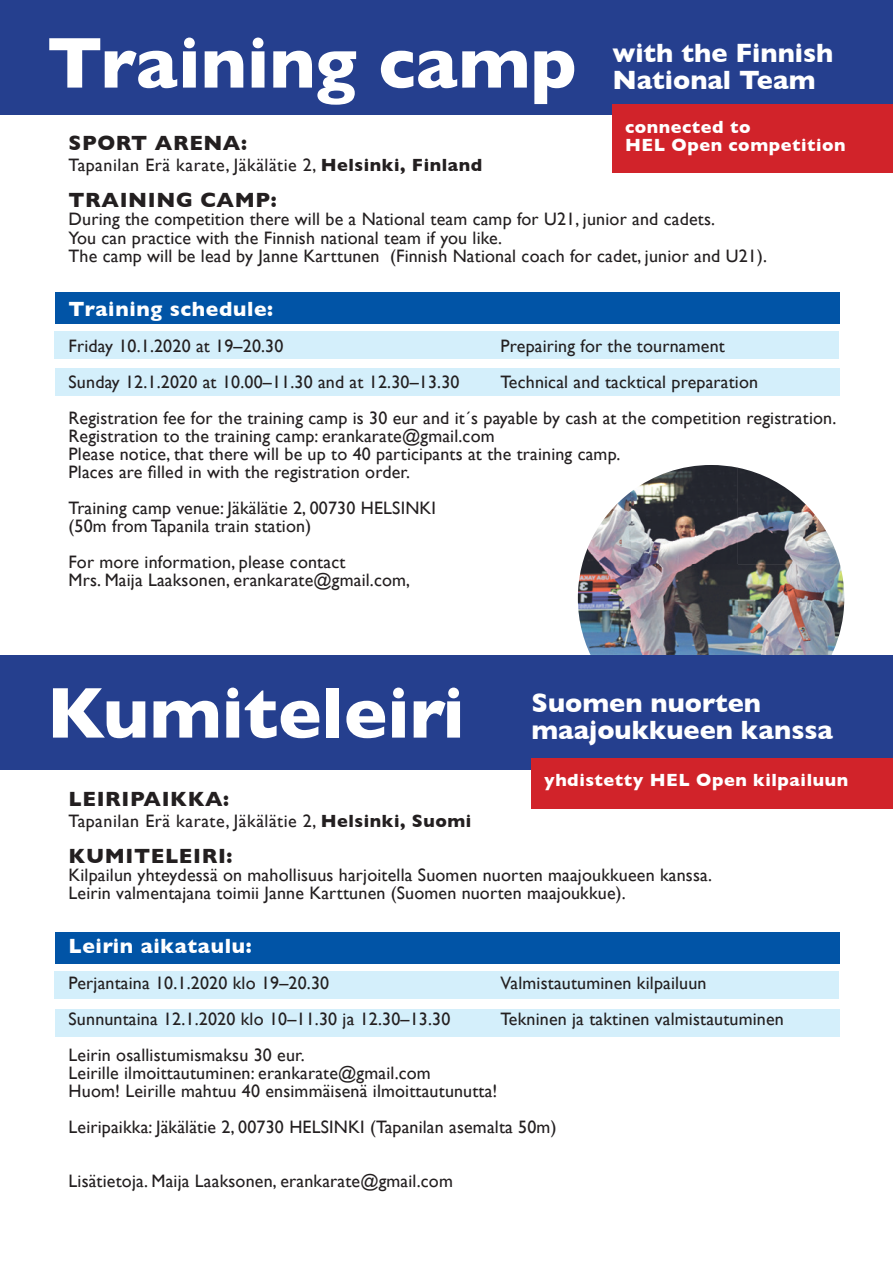
<style>
.page{position:relative;width:893px;height:1263px;background:#fff}
.page>*{position:absolute;margin:0;border:0;box-sizing:border-box;transform-origin:0 0}
.t1{font:700 72.9px "Gill Sans";color:#fff}
.t2{font:700 27px/27px "Gill Sans";color:#fff}
.t3{font:700 21px "Gill Sans";letter-spacing:.03em;color:#231f20}
.t4{font:700 21px "Gill Sans";letter-spacing:.03em;color:#fff}
.t5{font:18px/18px "Gill Sans";letter-spacing:.01em;color:#231f20}
.t6{font:18px "Gill Sans";letter-spacing:.03em;color:#231f20}
.t7{font:700 18px/18.5px "Gill Sans";letter-spacing:.03em;color:#fff}
.s1{font-weight:700}
</style>
<div class="page">
<img style="left:738px;top:468px;width:102px;height:96px">
<img style="left:631px;top:465px;width:107px;height:99px">
<img style="left:578px;top:492px;width:53px;height:163px">
<img style="left:631px;top:564px;width:213px;height:91px">
<div style="left:54px;top:331px;width:785px;height:27px;background:#d4effb"></div>
<div style="left:55px;top:369px;width:785px;height:27px;background:#d4effb"></div>
<div style="left:55px;top:292px;width:785px;height:31px;background:#0154a6"></div>
<div style="left:0;top:0;width:893px;height:115px;background:#253f8e"></div>
<div style="left:54px;top:972px;width:785px;height:27px;background:#d4effb"></div>
<div style="left:55px;top:1009px;width:785px;height:27px;background:#d4effb"></div>
<div style="left:55px;top:932px;width:785px;height:32px;background:#0154a6"></div>
<div style="left:0;top:655px;width:893px;height:115px;background:#253f8e"></div>
<div style="left:531px;top:758px;width:362px;height:50px;background:#d1232a"></div>
<div style="left:612px;top:104px;width:281px;height:68px;background:#d1232a"></div>
<h1 class="t1" style="left:47px;top:20px;width:531px">Training camp</h1>
<h2 class="t2" style="left:612px;top:39px;width:223px">with the Finnish<br>National Team</h2>
<p class="t7" style="left:625px;top:117px;width:222px">connected to<br>HEL Open competition</p>
<p class="t3" style="left:69px;top:131px;width:180px">SPORT ARENA:</p>
<p class="t6" style="left:69px;top:155px;width:415px">Tapanilan Erä karate, Jäkälätie 2, <span class="s1">Helsinki, Finland</span></p>
<p class="t3" style="left:69px;top:188px;width:210px">TRAINING CAMP:</p>
<p class="t5" style="left:69px;top:210px;width:700px">During the competition there will be a National team camp for U21, junior and cadets.<br>You can practice with the Finnish national team if you like.<br>The camp will be lead by Janne Karttunen (Finnish National coach for cadet, junior and U21).</p>
<p class="t4" style="left:69px;top:296px;width:206px">Training schedule:</p>
<p class="t5" style="left:69px;top:336px;width:216px">Friday 10.1.2020 at 19–20.30</p>
<p class="t5" style="left:501px;top:336px;width:226px">Prepairing for the tournament</p>
<p class="t5" style="left:69px;top:372px;width:392px">Sunday 12.1.2020 at 10.00–11.30 and at 12.30–13.30</p>
<p class="t5" style="left:69px;top:363px;width:769px;line-height:36px;text-indent:432px">Technical and tacktical preparation<br>Registration fee for the training camp is 30 eur and it´s payable by cash at the competition registration.</p>
<p class="t5" style="left:69px;top:426px;width:553px">Registration to the training camp: erankarate@gmail.com<br>Please notice, that there will be up to 40 participants at the training camp.<br>Places are filled in with the registration order.</p>
<p class="t5" style="left:69px;top:498px;width:369px">Training camp venue: Jäkälätie 2, 00730 HELSINKI (50m from Tapanila train station)</p>
<p class="t5" style="left:69px;top:552px;width:343px">For more information, please contact<br>Mrs. Maija Laaksonen, erankarate@gmail.com,</p>
<h1 class="t1" style="left:47px;top:670px;width:419px">Kumiteleiri</h1>
<h2 class="t2" style="left:531px;top:689px;width:303px">Suomen nuorten maajoukkueen kanssa</h2>
<p class="t7" style="left:544px;top:771px;width:305px">yhdistetty HEL Open kilpailuun</p>
<p class="t3" style="left:69px;top:786px;width:162px">LEIRIPAIKKA:</p>
<p class="t6" style="left:69px;top:810px;width:404px">Tapanilan Erä karate, Jäkälätie 2, <span class="s1">Helsinki, Suomi</span></p>
<p class="t3" style="left:69px;top:843px;width:165px">KUMITELEIRI:</p>
<p class="t5" style="left:69px;top:865px;width:645px">Kilpailun yhteydessä on mahollisuus harjoitella Suomen nuorten maajoukkueen kanssa.<br>Leirin valmentajana toimii Janne Karttunen (Suomen nuorten maajoukkue).</p>
<p class="t4" style="left:69px;top:933px;width:185px">Leirin aikataulu:</p>
<p class="t5" style="left:69px;top:973px;width:262px">Perjantaina 10.1.2020 klo 19–20.30</p>
<p class="t5" style="left:501px;top:973px;width:208px">Valmistautuminen kilpailuun</p>
<p class="t5" style="left:69px;top:1009px;width:383px">Sunnuntaina 12.1.2020 klo 10–11.30 ja 12.30–13.30</p>
<p class="t5" style="left:501px;top:1009px;width:285px">Tekninen ja taktinen valmistautuminen</p>
<p class="t5" style="left:69px;top:1045px;width:430px">Leirin osallistumismaksu 30 eur.<br>Leirille ilmoittautuminen: erankarate@gmail.com<br>Huom! Leirille mahtuu 40 ensimmäisenä ilmoittautunutta!</p>
<p class="t5" style="left:69px;top:1117px;width:489px">Leiripaikka: Jäkälätie 2, 00730 HELSINKI (Tapanilan asemalta 50m)</p>
<p class="t5" style="left:69px;top:1171px;width:386px">Lisätietoja. Maija Laaksonen, erankarate@gmail.com</p>
</div>
